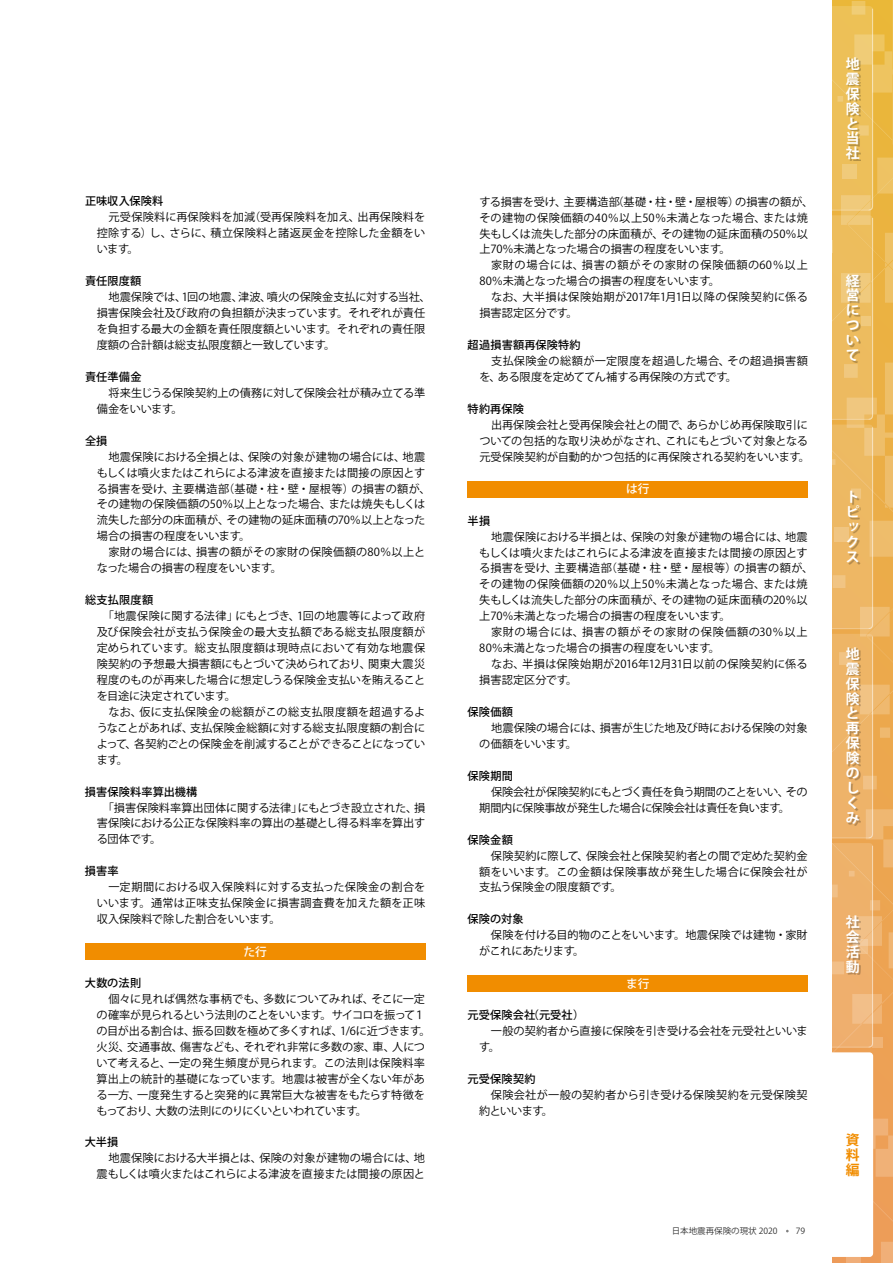
<style>
.page{position:relative;width:893px;height:1263px;background:#fff}
.page>*{position:absolute;margin:0;border:0;box-sizing:border-box;transform-origin:0 0}
.t1{font:700 13.8px/14.9px "Koz Go Pro";color:#fff;text-align:justify}
.t2{font:700 13.8px/14.9px "Koz Go Pro";color:#f18d00;text-align:justify}
.t3{font:500 11.7px "Koz Go Pro";color:#fff}
.t4{font:11.1px/15.9px "Koz Go Pro";letter-spacing:-.005em;color:#000}
.t5{font:11.1px/15.9px "Koz Go Pro";letter-spacing:.03em;color:#000}
.t6{font:500 11.1px "Koz Go Pro";letter-spacing:.015em;color:#000}
.t7{font:11.1px/15.9px "Koz Go Pro";letter-spacing:.015em;color:#000}
.t8{font:11.1px/15.9px "Koz Go Pro";letter-spacing:-.035em;color:#000}
.t9{font:8.55px "Koz Go Pro";color:#333}
</style>
<div class="page">
<div style="left:85px;top:943px;width:340px;height:17px;background:#f18d00"></div>
<div style="left:468px;top:975px;width:340px;height:17px;background:#f18d00"></div>
<div style="left:468px;top:481px;width:340px;height:16px;background:#f18d00"></div>
<svg style="left:832px;top:0;width:61px;height:1263px;background:#edbd72"></svg>
<p class="t6" style="left:85px;top:194px;width:80px">正味収入保険料</p>
<p class="t4" style="left:97px;top:210px;width:330px;text-align:justify;text-indent:12px">元受保険料に再保険料を加減（受再保険料を加え、出再保険料を控除する）し、さらに、積立保険料と諸返戻金を控除した金額をいいます。</p>
<p class="t6" style="left:85px;top:274px;width:58px">責任限度額</p>
<p class="t4" style="left:97px;top:289px;width:336px;text-indent:12px">地震保険では、1回の地震、津波、噴火の保険金支払に対する当社、損害保険会社及び政府の負担額が決まっています。それぞれが責任を負担する最大の金額を責任限度額といいます。それぞれの責任限度額の合計額は総支払限度額と一致しています。</p>
<p class="t6" style="left:85px;top:370px;width:58px">責任準備金</p>
<p class="t4" style="left:97px;top:385px;width:330px;text-indent:12px">将来生じうる保険契約上の債務に対して保険会社が積み立てる準備金をいいます。</p>
<p class="t6" style="left:85px;top:433px;width:24px">全損</p>
<p class="t4" style="left:97px;top:449px;width:336px;text-indent:12px">地震保険における全損とは、保険の対象が建物の場合には、地震もしくは噴火またはこれらによる津波を直接または間接の原因とする損害を受け、主要構造部（基礎・柱・壁・屋根等）の損害の額が、その建物の保険価額の50％以上となった場合、または焼失もしくは流失した部分の床面積が、その建物の延床面積の70％以上となった場合の損害の程度をいいます。</p>
<p class="t4" style="left:97px;top:545px;width:330px;text-indent:12px">家財の場合には、損害の額がその家財の保険価額の80％以上となった場合の損害の程度をいいます。</p>
<p class="t6" style="left:85px;top:593px;width:70px">総支払限度額</p>
<p class="t4" style="left:97px;top:608px;width:330px;text-align:justify;text-indent:6px">「地震保険に関する法律」にもとづき、1回の地震等によって政府及び保険会社が支払う保険金の最大支払額である総支払限度額が定められています。総支払限度額は現時点において有効な地震保険契約の予想最大損害額にもとづいて決められており、関東大震災程度のものが再来した場合に想定しうる保険金支払いを賄えることを目途に決定されています。</p>
<p class="t4" style="left:97px;top:704px;width:330px;text-align:justify;text-indent:12px">なお、仮に支払保険金の総額がこの総支払限度額を超過するようなことがあれば、支払保険金総額に対する総支払限度額の割合によって、各契約ごとの保険金を削減することができることになっています。</p>
<p class="t6" style="left:85px;top:784px;width:114px">損害保険料率算出機構</p>
<p class="t4" style="left:97px;top:800px;width:330px;text-align:justify;text-indent:6px">「損害保険料率算出団体に関する法律」にもとづき設立された、損害保険における公正な保険料率の算出の基礎とし得る料率を算出する団体です。</p>
<p class="t6" style="left:85px;top:864px;width:35px">損害率</p>
<p class="t4" style="left:97px;top:879px;width:330px;text-align:justify;text-indent:12px">一定期間における収入保険料に対する支払った保険金の割合をいいます。通常は正味支払保険金に損害調査費を加えた額を正味収入保険料で除した割合をいいます。</p>
<p class="t3" style="left:243px;top:944px;width:25px">た行</p>
<p class="t6" style="left:85px;top:976px;width:58px">大数の法則</p>
<p class="t4" style="left:97px;top:991px;width:336px;text-indent:12px">個々に見れば偶然な事柄でも、多数についてみれば、そこに一定の確率が見られるという法則のことをいいます。サイコロを振って１の目が出る割合は、振る回数を極めて多くすれば、1/6に近づきます。火災、交通事故、傷害なども、それぞれ非常に多数の家、車、人について考えると、一定の発生頻度が見られます。この法則は保険料率算出上の統計的基礎になっています。地震は被害が全くない年がある一方、一度発生すると突発的に異常巨大な被害をもたらす特徴をもっており、大数の法則にのりにくいといわれています。</p>
<p class="t6" style="left:85px;top:1135px;width:35px">大半損</p>
<p class="t4" style="left:97px;top:1151px;width:330px;text-align:right">地震保険における大半損とは、保険の対象が建物の場合には、地震もしくは噴火またはこれらによる津波を直接または間接の原因と</p>
<p class="t4" style="left:479px;top:194px;width:336px">する損害を受け、主要構造部（基礎・柱・壁・屋根等）の損害の額が、その建物の保険価額の40％以上50％未満となった場合、または焼失もしくは流失した部分の床面積が、その建物の延床面積の50％以上70％未満となった場合の損害の程度をいいます。</p>
<p class="t5" style="left:479px;top:258px;width:330px;text-indent:12px">家財の場合には、損害の額がその家財の保険価額の60％以上<br>80％未満となった場合の損害の程度をいいます。</p>
<p class="t4" style="left:479px;top:290px;width:330px;text-indent:12px">なお、大半損は保険始期が2017年1月1日以降の保険契約に係る損害認定区分です。</p>
<p class="t6" style="left:468px;top:338px;width:115px">超過損害額再保険特約</p>
<p class="t7" style="left:479px;top:353px;width:330px;text-indent:12px">支払保険金の総額が一定限度を超過した場合、その超過損害額を、ある限度を定めててん補する再保険の方式です。</p>
<p class="t6" style="left:468px;top:402px;width:58px">特約再保険</p>
<p class="t4" style="left:479px;top:417px;width:332px;text-indent:12px">出再保険会社と受再保険会社との間で、あらかじめ再保険取引についての包括的な取り決めがなされ、これにもとづいて対象となる元受保険契約が自動的かつ包括的に再保険される契約をいいます。</p>
<p class="t3" style="left:626px;top:482px;width:25px">は行</p>
<p class="t6" style="left:468px;top:513px;width:24px">半損</p>
<p class="t4" style="left:479px;top:529px;width:336px;text-indent:12px">地震保険における半損とは、保険の対象が建物の場合には、地震もしくは噴火またはこれらによる津波を直接または間接の原因とする損害を受け、主要構造部（基礎・柱・壁・屋根等）の損害の額が、その建物の保険価額の20％以上50％未満となった場合、または焼失もしくは流失した部分の床面積が、その建物の延床面積の20％以上70％未満となった場合の損害の程度をいいます。</p>
<p class="t5" style="left:479px;top:624px;width:330px;text-indent:12px">家財の場合には、損害の額がその家財の保険価額の30％以上<br>80％未満となった場合の損害の程度をいいます。</p>
<p class="t4" style="left:479px;top:656px;width:330px;text-indent:12px">なお、半損は保険始期が2016年12月31日以前の保険契約に係る損害認定区分です。</p>
<p class="t6" style="left:468px;top:705px;width:47px">保険価額</p>
<p class="t4" style="left:479px;top:720px;width:330px;text-indent:12px">地震保険の場合には、損害が生じた地及び時における保険の対象の価額をいいます。</p>
<p class="t6" style="left:468px;top:769px;width:47px">保険期間</p>
<p class="t8" style="left:479px;top:784px;width:330px;text-indent:12px">保険会社が保険契約にもとづく責任を負う期間のことをいい、その期間内に保険事故が発生した場合に保険会社は責任を負います。</p>
<p class="t6" style="left:468px;top:832px;width:47px">保険金額</p>
<p class="t4" style="left:479px;top:848px;width:330px;text-align:justify;text-indent:12px">保険契約に際して、保険会社と保険契約者との間で定めた契約金額をいいます。この金額は保険事故が発生した場合に保険会社が支払う保険金の限度額です。</p>
<p class="t6" style="left:468px;top:912px;width:58px">保険の対象</p>
<p class="t4" style="left:479px;top:927px;width:330px;text-indent:12px">保険を付ける目的物のことをいいます。地震保険では建物・家財がこれにあたります。</p>
<p class="t3" style="left:626px;top:976px;width:25px">ま行</p>
<p class="t6" style="left:468px;top:1008px;width:118px">元受保険会社（元受社）</p>
<p class="t4" style="left:479px;top:1023px;width:330px;text-indent:12px">一般の契約者から直接に保険を引き受ける会社を元受社といいます。</p>
<p class="t6" style="left:468px;top:1072px;width:70px">元受保険契約</p>
<p class="t7" style="left:479px;top:1087px;width:330px;text-indent:12px">保険会社が一般の契約者から引き受ける保険契約を元受保険契約といいます。</p>
<p class="t9" style="left:672px;top:1226px;width:107px">日本地震再保険の現状 2020</p>
<p class="t9" style="left:796px;top:1226px;width:11px">79</p>
<p class="t1" style="left:846px;top:57px;width:15px;text-align:left">地震保険と当社</p>
<p class="t1" style="left:846px;top:274px;width:15px">経営について</p>
<p class="t1" style="left:846px;top:491px;width:15px">トピックス</p>
<p class="t1" style="left:846px;top:647px;width:15px;text-align:left">地震保険と再保険のしくみ</p>
<p class="t1" style="left:846px;top:916px;width:15px">社会活動</p>
<p class="t2" style="left:846px;top:1133px;width:15px">資料編</p>
</div>
